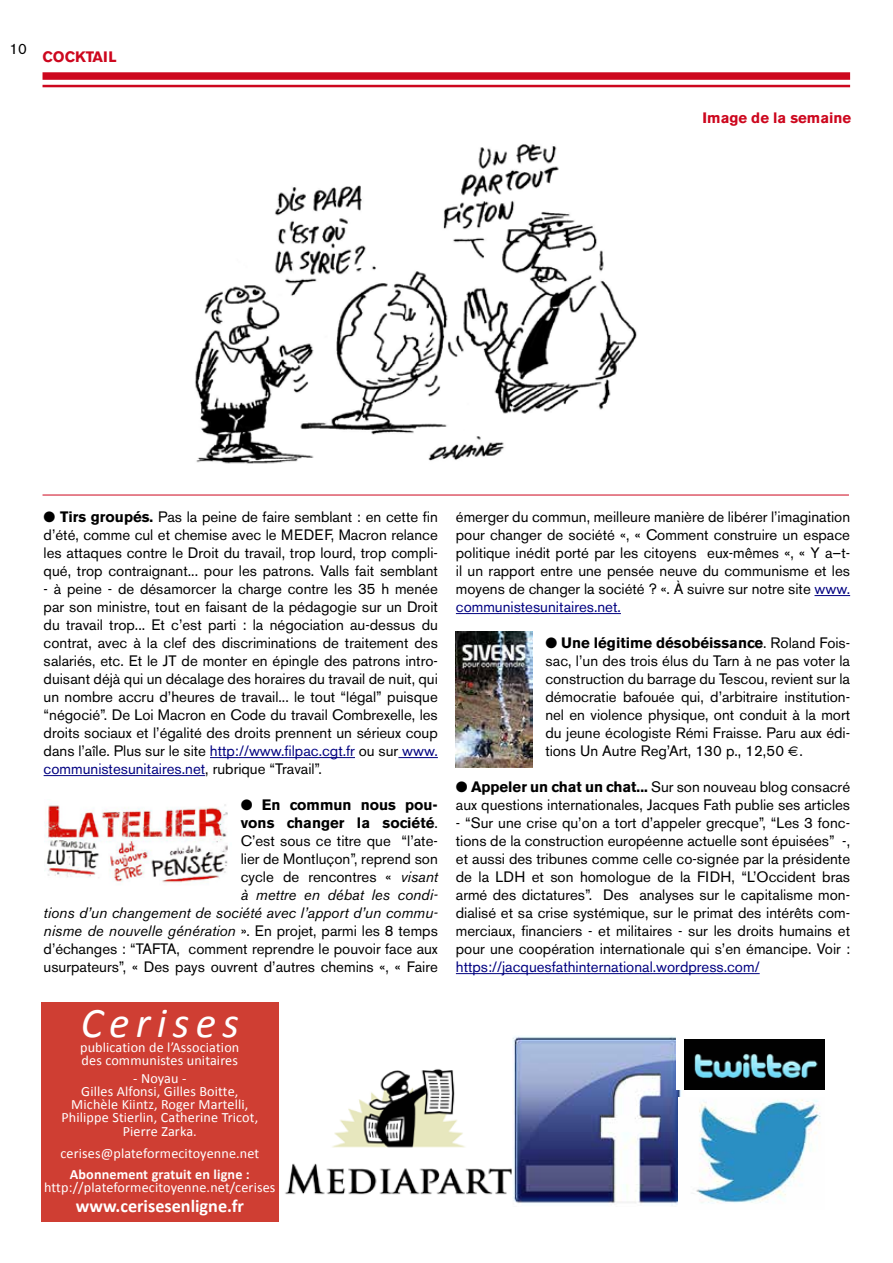
<style>
.page{position:relative;width:893px;height:1263px;background:#fff}
.page>*{position:absolute;margin:0;border:0;box-sizing:border-box;transform-origin:0 0}
.t1{font:italic 42.45px "Calibri";color:#fff}
.t2{font:700 18.15px "Calibri";color:#fff}
.t3{font:15px/18px "Akzidenz Grotesk BE";color:#000;text-align:justify}
.t4{font:15px "Akzidenz Grotesk BE";color:#000080}
.t5{font:700 15px "Akzidenz Grotesk BE";color:#cd071e}
.t6{font:14.1px/13.2px "Calibri";letter-spacing:.01em;color:#fff}
.t7{font:700 14.1px "Calibri";color:#fff}
.s1{font-weight:700}
.s2{color:#000080}
.s3{font-style:italic}
.s4{font-family:"Times";font-weight:700}
</style>
<div class="page">
<div style="left:43px;top:72px;width:807px;height:8px;background:#cd071e"></div>
<hr style="left:43px;top:85px;width:807px;height:2px;background:#cd071e">
<img style="left:285px;top:1069px;width:227px;height:126px">
<img style="left:513px;top:1036px;width:172px;height:170px">
<img style="left:678px;top:1098px;width:143px;height:108px">
<div style="left:676px;top:1034px;width:149px;height:55px;background:#fff"></div>
<img style="left:685px;top:1039px;width:140px;height:50px">
<div style="left:41px;top:1002px;width:238px;height:220px;background:#cf3e33"></div>
<hr style="left:43px;top:495px;width:806px;height:1px;background:#cd071e">
<hr style="left:210px;top:757px;width:145px;height:1px;background:#000080">
<hr style="left:398px;top:757px;width:40px;height:1px;background:#000080">
<hr style="left:44px;top:775px;width:161px;height:1px;background:#000080">
<hr style="left:814px;top:595px;width:36px;height:1px;background:#000080">
<hr style="left:456px;top:613px;width:165px;height:1px;background:#000080">
<hr style="left:456px;top:973px;width:304px;height:1px;background:#000080">
<img style="left:45px;top:803px;width:183px;height:81px">
<img style="left:456px;top:631px;width:76px;height:136px">
<img style="left:195px;top:144px;width:442px;height:320px">
<p class="t3" style="left:10px;top:40px;width:19px">10</p>
<p class="t5" style="left:43px;top:48px;width:76px">COCKTAIL</p>
<p class="t5" style="left:702px;top:109px;width:150px">Image de la semaine</p>
<p class="t3" style="left:44px;top:508px;width:396px">● <span class="s1">Tirs groupés.</span> Pas la peine de faire semblant : en cette fin d’été, comme cul et chemise avec le MEDEF, Macron relance les attaques contre le Droit du travail, trop lourd, trop compli&shy;qué, trop contraignant... pour les patrons. Valls fait semblant</p>
<p class="t3" style="left:44px;top:580px;width:396px">- à peine - de désamorcer la charge contre les 35 h menée par son ministre, tout en faisant de la pédagogie sur un Droit du travail trop... Et c’est parti : la négociation au-dessus du contrat, avec à la clef des discriminations de traitement des salariés, etc. Et le JT de monter en épingle des patrons intro&shy;duisant déjà qui un décalage des horaires du travail de nuit, qui un nombre accru d’heures de travail... le tout “légal” puisque “négocié”. De Loi Macron en Code du travail Combrexelle, les droits sociaux et l’égalité des droits prennent un sérieux coup dans l’aîle. Plus sur le site <span class="s2">http://www.filpac.cgt.fr</span> ou sur <span class="s2">www. communistesunitaires.net</span>, rubrique “Travail”.</p>
<p class="t3" style="left:44px;top:796px;width:396px;text-align:right">● <span class="s1">En commun nous pou-<br>vons changer la société</span>.<br>C’est sous ce titre que “l’ate-<br>lier de Montluçon”, reprend son<br>cycle de rencontres « <span class="s3">visant<br>à mettre en débat les condi-<br>tions d’un changement de société avec l’apport d’un commu&shy;nisme de nouvelle génération</span> ». En projet, parmi les 8 temps d’échanges : “TAFTA, comment reprendre le pouvoir face aux usurpateurs”, « Des pays ouvrent d’autres chemins «, « Faire</p>
<h1 class="t1" style="left:81px;top:993px;width:160px">!"#$%"%</h1>
<p class="t6" style="left:80px;top:1040px;width:164px">!"#$%&amp;'(%)*+,-+$./00)&amp;%'(%)*+ ,-0+&amp;)11"*%0(-0+"*%('%2-0</p>
<p class="t6" style="left:61px;top:1072px;width:202px;text-align:center">3+4)5'"+3++<br>6%$$-0+/$7)*0%8+6%$$-0+9)%((-8+ :%&amp;;&lt;$-+=%%*(&gt;8+?)@-2+:'2(-$$%8+<br>A;%$%!!-+B(%-2$%*8+C'(;-2%*-+D2%&amp;)(8+<br>A%-22-+E'2F'GH+</p>
<p class="t6" style="left:60px;top:1147px;width:201px">&amp;-2%0-0I!$'(-7)21-&amp;%()5-**-G*-(</p>
<p class="t7" style="left:70px;top:1165px;width:185px">#A%**-.-*0+&gt;1(0/'0+-*+8'&gt;*-+B+</p>
<p class="t6" style="left:44px;top:1181px;width:233px">;((!JKK!$'(-7)21-&amp;%()5-**-G*-(K&amp;-2%0-0</p>
<p class="t2" style="left:76px;top:1195px;width:170px">!!!"#$%&amp;'$'$()&amp;*($"+%</p>
<p class="t3" style="left:456px;top:508px;width:396px">émerger du commun, meilleure manière de libérer l’imagination pour changer de société «, « Comment construire un espace politique inédit porté par les citoyens eux-mêmes «, « Y a–t&shy;il un rapport entre une pensée neuve du communisme et les moyens de changer la société ? «. À suivre sur notre site <span class="s2">www. communistesunitaires.net.</span></p>
<p class="t3" style="left:545px;top:634px;width:306px">● <span class="s1">Une légitime désobéissance</span>. Roland Fois&shy;sac, l’un des trois élus du Tarn à ne pas voter la construction du barrage du Tescou, revient sur la démocratie bafouée qui, d’arbitraire institution&shy;nel en violence physique, ont conduit à la mort du jeune écologiste Rémi Fraisse. Paru aux édi&shy;tions Un Autre Reg’Art, 130 p., 12,50 <span class="s4">€</span>.</p>
<p class="t3" style="left:456px;top:778px;width:396px">● <span class="s1">Appeler un chat un chat...</span> Sur son nouveau blog consacré aux questions internationales, Jacques Fath publie ses articles</p>
<p class="t3" style="left:456px;top:814px;width:396px">- “Sur une crise qu’on a tort d’appeler grecque”, “Les 3 fonc&shy;tions de la construction européenne actuelle sont épuisées” -, et aussi des tribunes comme celle co-signée par la présidente de la LDH et son homologue de la FIDH, “L’Occident bras armé des dictatures”. Des analyses sur le capitalisme mon&shy;dialisé et sa crise systémique, sur le primat des intérêts com&shy;merciaux, financiers - et militaires - sur les droits humains et pour une coopération internationale qui s’en émancipe. Voir :</p>
<p class="t4" style="left:456px;top:958px;width:305px">https://jacquesfathinternational.wordpress.com/</p>
</div>
